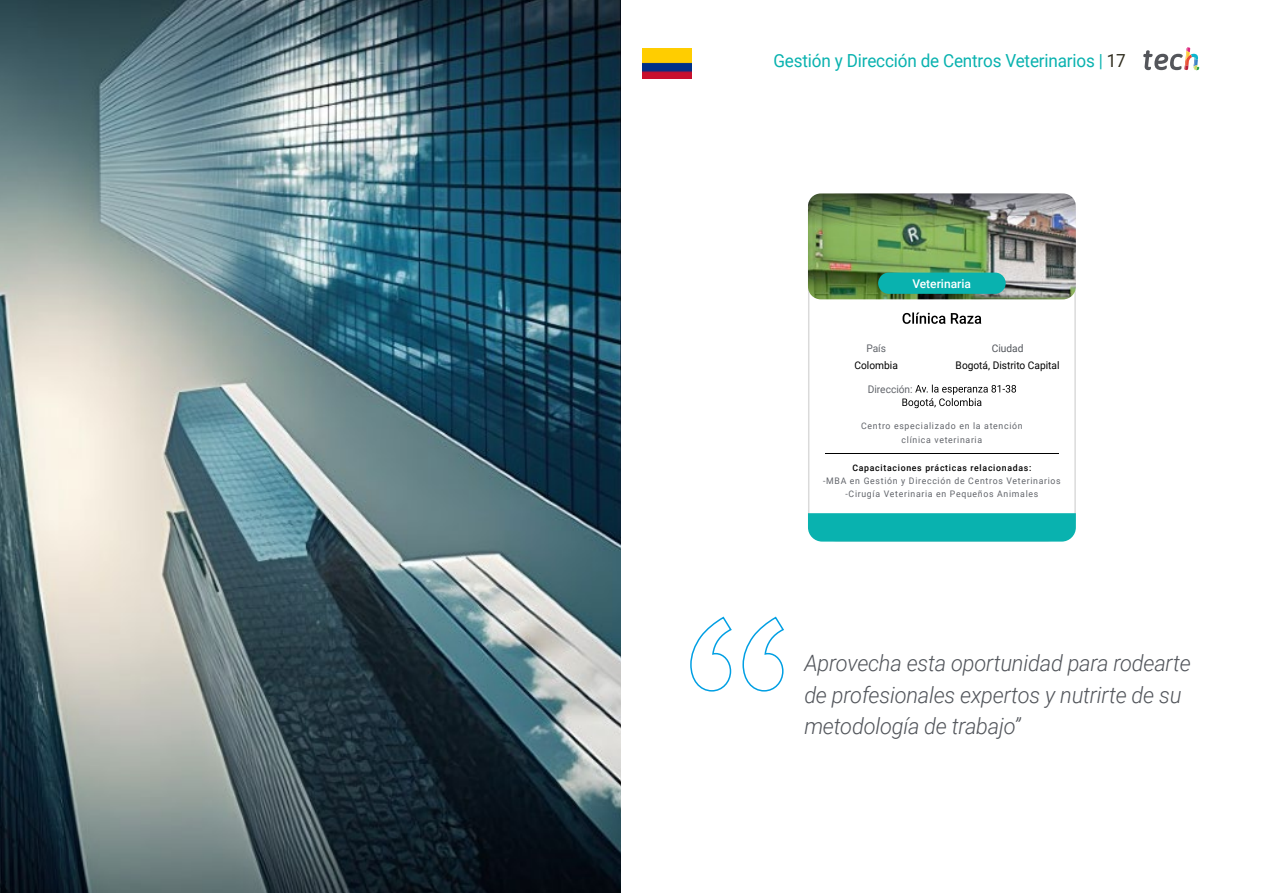
<style>
.page{position:relative;width:1263px;height:893px;background:#fff}
.page>*{position:absolute;margin:0;border:0;box-sizing:border-box;transform-origin:0 0}
.t1{font:italic 300 22.5px/31.5px "Roboto";letter-spacing:-.01em;color:#52555b}
.t2{font:18px "Roboto";letter-spacing:-.01em;color:#09b2af;scale:.95 1}
.t3{font:500 12px "Roboto";color:#fff}
.t4{font:10.5px "Roboto";color:#000}
.t5{font:10.5px "Roboto";color:#61646a}
.t6{font:10.5px "Roboto";color:#52555b}
.t7{font:9px/13.5px "Roboto";letter-spacing:.08em;color:#61646a;text-align:center}
.t8{font:500 9px "Roboto";letter-spacing:.08em;color:#000}
.s1{color:#312e20}
</style>
<div class="page">
<img style="left:642px;top:48px;width:49px;height:30px">
<img style="left:0;top:0;width:621px;height:893px">
<svg style="left:1143px;top:47px;width:56px;height:24px"></svg>
<svg style="left:808px;top:299px;width:268px;height:214px"></svg>
<img style="left:808px;top:193px;width:268px;height:106px">
<div style="left:878px;top:273px;width:128px;height:21px;background:#09b2af;border-radius:11px"></div>
<svg style="left:808px;top:513px;width:268px;height:29px;background:#10b4b1"></svg>
<hr style="left:825px;top:453px;width:234px;height:1px;background:#000">
<svg style="left:902px;top:312px;width:79px;height:12px"></svg>
<svg style="left:902px;top:385px;width:114px;height:23px"></svg>
<svg style="left:690px;top:616px;width:94px;height:76px"></svg>
<h2 class="t2" style="left:773px;top:48px;width:372px">Gestión y Dirección de Centros Veterinarios | <span class="s1">17</span></h2>
<h3 class="t3" style="left:912px;top:275px;width:60px">Veterinaria</h3>
<p class="t5" style="left:866px;top:341px;width:21px">País</p>
<p class="t4" style="left:854px;top:357px;width:45px">Colombia</p>
<p class="t6" style="left:992px;top:341px;width:33px">Ciudad</p>
<p class="t4" style="left:956px;top:357px;width:105px">Bogotá, Distrito Capital</p>
<p class="t5" style="left:868px;top:381px;width:46px">Dirección:</p>
<p class="t7" style="left:861px;top:419px;width:163px">Centro especializado en la atención clínica veterinaria</p>
<p class="t8" style="left:852px;top:461px;width:180px">Capacitaciones prácticas relacionadas:</p>
<p class="t7" style="left:823px;top:474px;width:239px">-MBA en Gestión y Dirección de Centros Veterinarios -Cirugía Veterinaria en Pequeños Animales</p>
<h1 class="t1" style="left:804px;top:646px;width:388px">Aprovecha esta oportunidad para rodearte de profesionales expertos y nutrirte de su metodología de trabajo”</h1>
</div>
